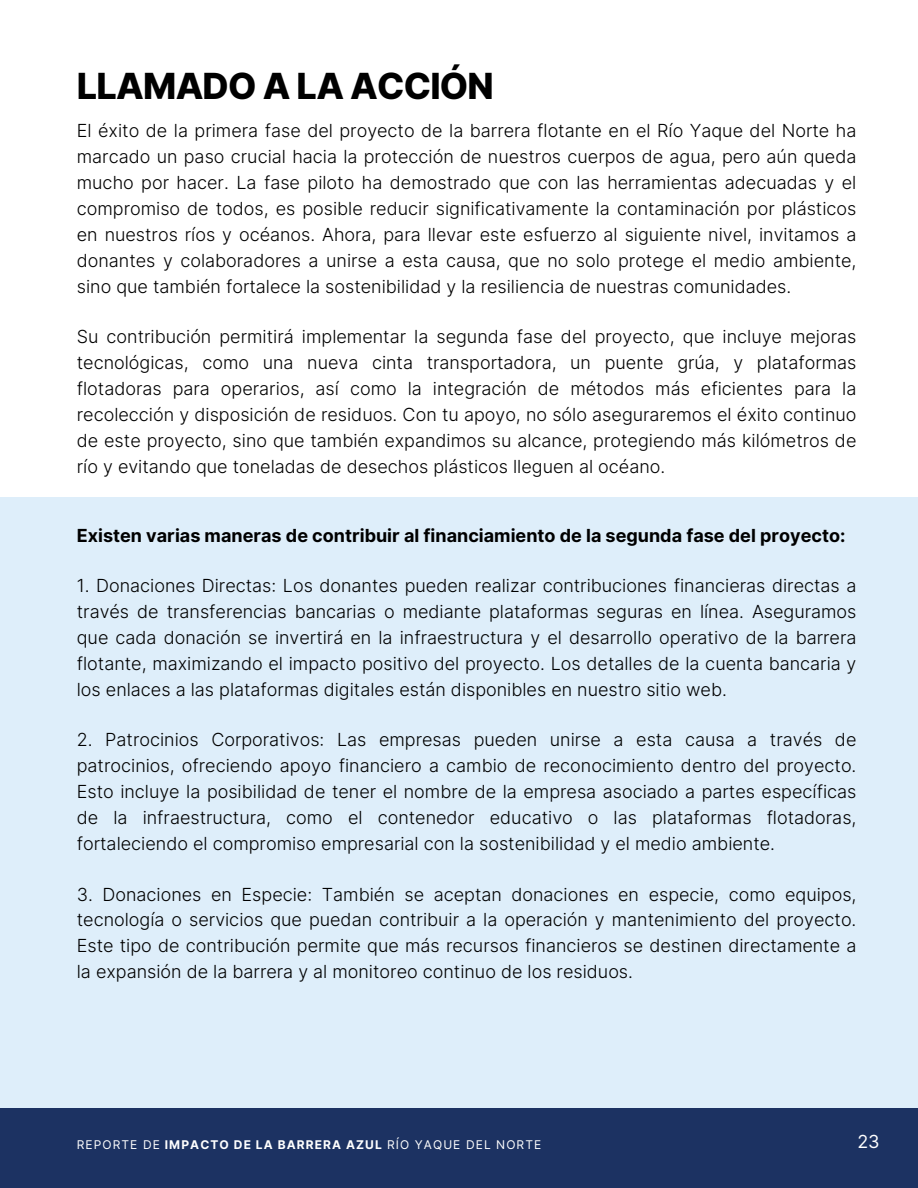
<style>
.page{position:relative;width:918px;height:1188px;background:#deeefa}
.page>*{position:absolute;margin:0;border:0;box-sizing:border-box;transform-origin:0 0}
.t1{font:800 36px "Inter";letter-spacing:-.02em;color:#000}
.t2{font:300 18px/25.8px "Inter";color:#000;text-align:justify}
.t3{font:700 18px "Inter";color:#000}
.t4{font:18px "Inter";color:#fff}
.t5{font:12px "Inter";letter-spacing:.09em;color:#fff}
.s1{font-weight:700}
</style>
<div class="page">
<div style="left:0;top:0;width:918px;height:497px;background:#fff"></div>
<div style="left:0;top:1108px;width:918px;height:80px;background:#1c3262"></div>
<h3 class="t1" style="left:77px;top:64px;width:418px">LLAMADO A LA ACCIÓN</h3>
<h1 class="t2" style="left:77px;top:118px;width:781px">El éxito de la primera fase del proyecto de la barrera flotante en el Río Yaque del Norte ha marcado un paso crucial hacia la protección de nuestros cuerpos de agua, pero aún queda mucho por hacer. La fase piloto ha demostrado que con las herramientas adecuadas y el compromiso de todos, es posible reducir significativamente la contaminación por plásticos en nuestros ríos y océanos. Ahora, para llevar este esfuerzo al siguiente nivel, invitamos a donantes y colaboradores a unirse a esta causa, que no solo protege el medio ambiente, sino que también fortalece la sostenibilidad y la resiliencia de nuestras comunidades.</h1>
<h3 class="t2" style="left:77px;top:324px;width:781px">Su contribución permitirá implementar la segunda fase del proyecto, que incluye mejoras tecnológicas, como una nueva cinta transportadora, un puente grúa, y plataformas flotadoras para operarios, así como la integración de métodos más eficientes para la recolección y disposición de residuos. Con tu apoyo, no sólo aseguraremos el éxito continuo de este proyecto, sino que también expandimos su alcance, protegiendo más kilómetros de río y evitando que toneladas de desechos plásticos lleguen al océano.</h3>
<h3 class="t3" style="left:77px;top:524px;width:770px">Existen varias maneras de contribuir al financiamiento de la segunda fase del proyecto:</h3>
<h2 class="t2" style="left:77px;top:573px;width:781px">1. Donaciones Directas: Los donantes pueden realizar contribuciones financieras directas a través de transferencias bancarias o mediante plataformas seguras en línea. Aseguramos que cada donación se invertirá en la infraestructura y el desarrollo operativo de la barrera flotante, maximizando el impacto positivo del proyecto. Los detalles de la cuenta bancaria y los enlaces a las plataformas digitales están disponibles en nuestro sitio web.</h2>
<h3 class="t2" style="left:77px;top:727px;width:781px">2. Patrocinios Corporativos: Las empresas pueden unirse a esta causa a través de patrocinios, ofreciendo apoyo financiero a cambio de reconocimiento dentro del proyecto.<br>Esto incluye la posibilidad de tener el nombre de la empresa asociado a partes específicas de la infraestructura, como el contenedor educativo o las plataformas flotadoras, fortaleciendo el compromiso empresarial con la sostenibilidad y el medio ambiente.</h3>
<h3 class="t2" style="left:77px;top:881px;width:781px">3. Donaciones en Especie: También se aceptan donaciones en especie, como equipos, tecnología o servicios que puedan contribuir a la operación y mantenimiento del proyecto.<br>Este tipo de contribución permite que más recursos financieros se destinen directamente a la expansión de la barrera y al monitoreo continuo de los residuos.</h3>
<p class="t5" style="left:77px;top:1137px;width:466px">REPORTE DE <span class="s1">IMPACTO DE LA BARRERA AZUL</span> RÍO YAQUE DEL NORTE</p>
<p class="t4" style="left:857px;top:1130px;width:24px">23</p>
</div>
